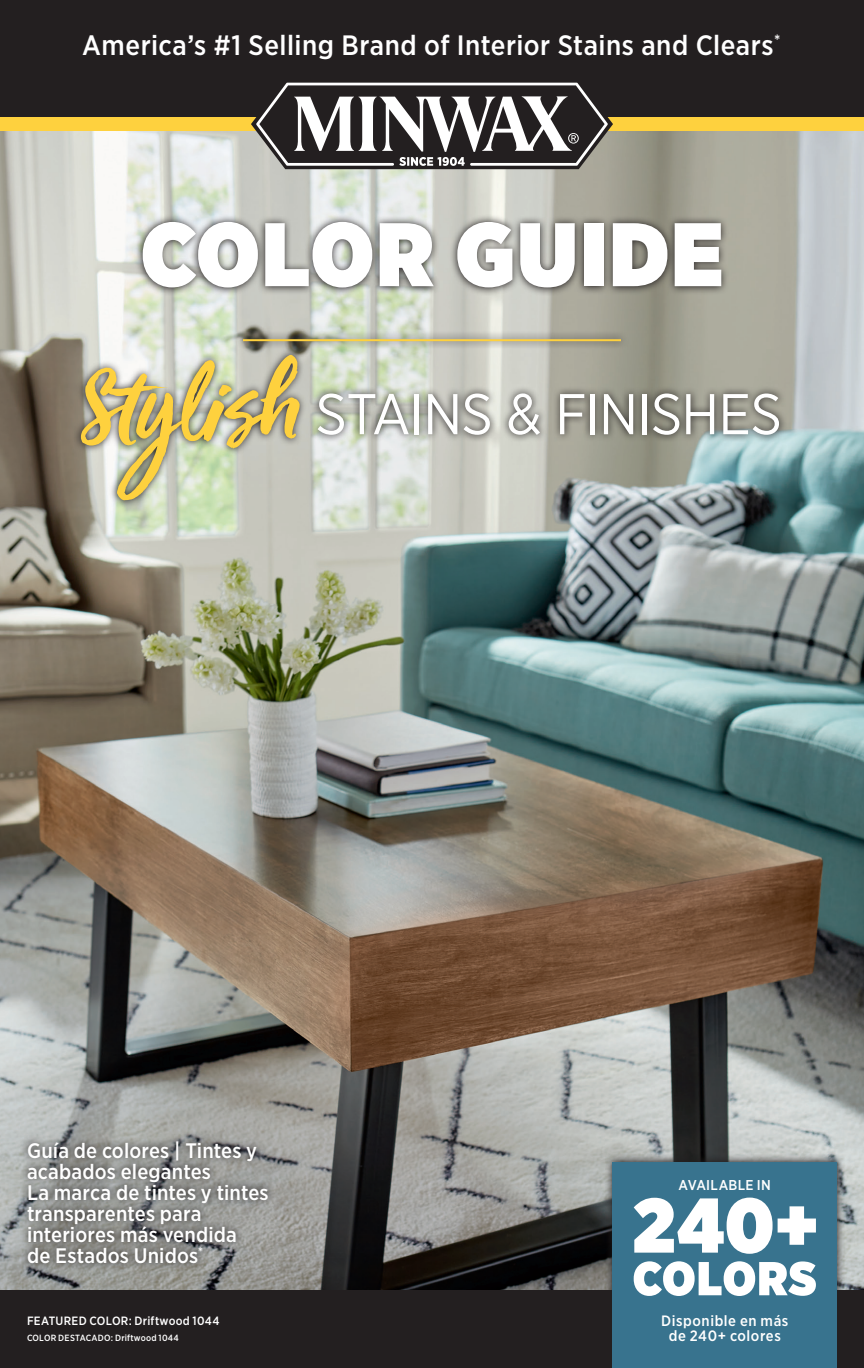
<style>
.page{position:relative;width:864px;height:1368px;background:#231f20}
.page>*{position:absolute;margin:0;border:0;box-sizing:border-box;transform-origin:0 0}
.t1{font:900 90px "Gotham Narrow";letter-spacing:.03em;color:#fff}
.t2{font:57.4px "Gotham Narrow";letter-spacing:-.015em;color:#fff}
.t3{font:500 28px "Gotham Narrow";letter-spacing:.02em;color:#fff}
.t4{font:500 21px/21px "Gotham Narrow";letter-spacing:.005em;color:#fff}
.t5{font:500 15px/15px "Gotham Narrow";letter-spacing:.04em;color:#fff;text-align:center}
.t6{font:500 14.2px "Gotham Narrow";letter-spacing:.02em;color:#fff}
.t7{font:500 12px "Gotham Narrow";letter-spacing:.025em;color:#fff}
.t8{font:500 9px "Gotham Narrow";letter-spacing:.025em;color:#fff}
.s1{font-family:"Viva Beautiful";font-size:114.6px;color:#fed13e}
</style>
<div class="page">
<img style="left:0;top:131px;width:864px;height:1159px">
<div style="left:0;top:117px;width:864px;height:14px;background:#fed13e"></div>
<svg style="left:251px;top:82px;width:362px;height:87px"></svg>
<svg style="left:605px;top:1154px;width:240px;height:214px"></svg>
<div style="left:613px;top:1162px;width:224px;height:206px;background:#38738e"></div>
<svg style="left:634px;top:1261px;width:182px;height:35px"></svg>
<svg style="left:134px;top:214px;width:595px;height:82px"></svg>
<svg style="left:72px;top:347px;width:715px;height:162px;background:#abafa5"></svg>
<svg style="left:235px;top:331px;width:393px;height:18px;background:#aeafa2"></svg>
<hr style="left:243px;top:339px;width:378px;height:2px;background:#fed13e">
<svg style="left:634px;top:1198px;width:182px;height:56px"></svg>
<svg style="left:20px;top:1134px;width:256px;height:137px;background:#838482"></svg>
<p class="t3" style="left:82px;top:28px;width:700px">America’s #1 Selling Brand of Interior Stains and Clears<sup>*</sup></p>
<p class="t1" style="left:141px;top:193px;width:584px">COLOR GUIDE</p>
<p class="t2" style="left:82px;top:378px;width:701px"><span class="s1">Stylish</span> STAINS &amp; FINISHES</p>
<p class="t4" style="left:27px;top:1140px;width:243px">Guía de colores | Tintes y acabados elegantes<br>La marca de tintes y tintes transparentes para interiores más vendida<br>de Estados Unidos<sup>*</sup></p>
<p class="t7" style="left:27px;top:1313px;width:194px">FEATURED COLOR: Driftwood 1044</p>
<p class="t8" style="left:27px;top:1332px;width:153px">COLOR DESTACADO: Driftwood 1044</p>
<p class="t6" style="left:679px;top:1176px;width:94px">AVAILABLE IN</p>
<p class="t5" style="left:661px;top:1313px;width:129px">Disponible en más de 240+ colores</p>
</div>
